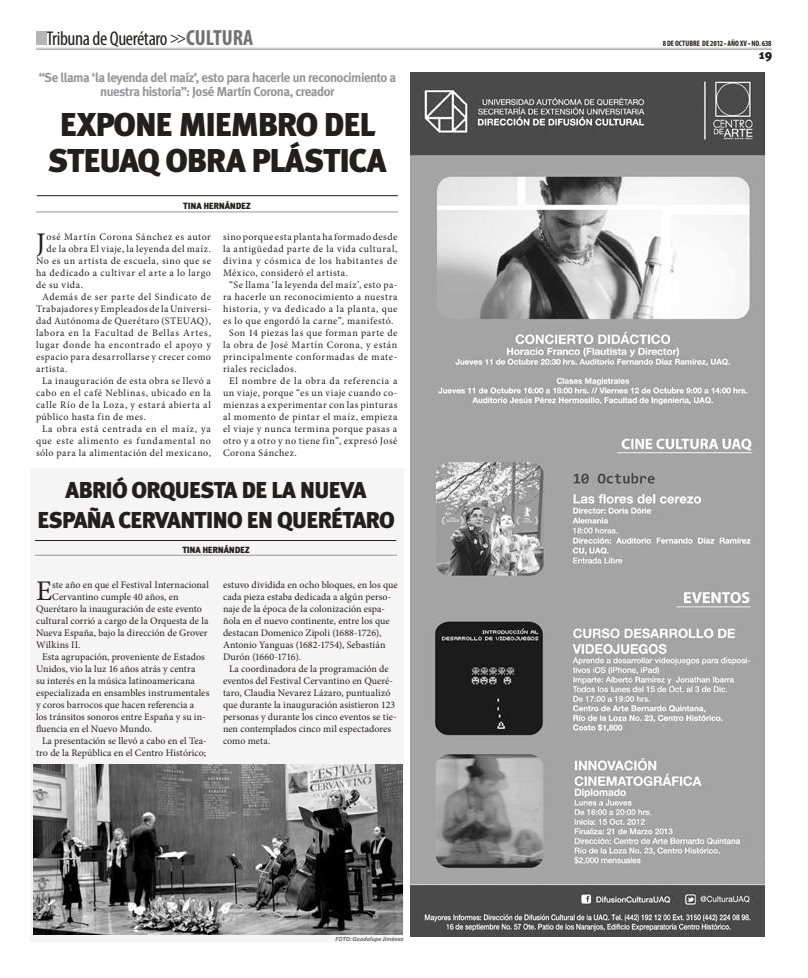
<style>
.page{position:relative;width:808px;height:978px;background:#fff}
.page>*{position:absolute;margin:0;border:0;box-sizing:border-box;transform-origin:0 0}
.t1{font:900 33px/36px "Meta Plus";letter-spacing:-.045em;color:#241f1f;text-align:center}
.t2{font:28.5px "Minion Pro";color:#241f1f}
.t3{font:900 23px/30px "Meta Plus";letter-spacing:-.045em;color:#241f1f;text-align:center}
.t4{font:condensed 20px "Myriad Pro";letter-spacing:-.02em;color:#241f1f}
.t5{font:700 13px/14px "Meta Plus";letter-spacing:-.04em;color:#969698;text-align:center}
.t6{font:900 12.9px "Meta Plus";color:#241f1f}
.t7{font:10px/12px "Minion Pro";letter-spacing:.005em;color:#241f1f}
.t8{font:10px/12px "Minion Pro";letter-spacing:.03em;color:#241f1f;text-align:justify}
.t9{font:10px "Minion Pro";letter-spacing:.06em;color:#241f1f}
.t10{font:10px "Minion Pro";color:#241f1f}
.t11{font:10px "Minion Pro";letter-spacing:.05em;color:#241f1f}
.t12{font:10px "Minion Pro";letter-spacing:.055em;color:#241f1f}
.t13{font:10px "Minion Pro";letter-spacing:.065em;color:#241f1f}
.t14{font:10px "Minion Pro";letter-spacing:.01em;color:#241f1f}
.t15{font:10px "Minion Pro";letter-spacing:.07em;color:#241f1f}
.t16{font:10px "Minion Pro";letter-spacing:.075em;color:#241f1f}
.t17{font:900 9px "Meta Plus Lining";letter-spacing:-.03em;color:#241f1f}
.t18{font:700 condensed 7.9px "Myriad Pro";color:#241f1f}
.t19{font:italic 700 6px "Myriad Pro";letter-spacing:.005em;color:#717072}
.s1{font-size:16px}
.s2{font-weight:700;font-size:22px;color:#717072}
</style>
<div class="page">
<hr style="left:36px;top:48px;width:736px;height:1px;background:#b5b5b6">
<hr style="left:36px;top:49px;width:736px;height:1px;background:#b5b5b6">
<div style="left:36px;top:31px;width:10px;height:14px;background:#b5b5b6"></div>
<hr style="left:36px;top:212px;width:362px;height:1px;background:#969698">
<hr style="left:37px;top:195px;width:361px;height:1px;background:#241f1f">
<img style="left:410px;top:72px;width:354px;height:864px">
<div style="left:30px;top:468px;width:374px;height:474px;background:#f6f5f5"></div>
<hr style="left:35px;top:555px;width:362px;height:1px;background:#969698">
<hr style="left:35px;top:540px;width:361px;height:1px;background:#241f1f">
<img style="left:33px;top:764px;width:370px;height:171px">
<h3 class="t4" style="left:47px;top:26px;width:208px">Tribuna de Querétaro <span class="s1">&gt;&gt;</span><span class="s2">CULTURA</span></h3>
<h3 class="t5" style="left:39px;top:71px;width:359px">“Se llama ‘la leyenda del maíz’, esto para hacerle un reconocimiento a nuestra historia”: José Martín Corona, creador</h3>
<h1 class="t1" style="left:48px;top:107px;width:340px">EXPONE MIEMBRO DEL<br>STEUAQ OBRA PLÁSTICA</h1>
<p class="t17" style="left:183px;top:201px;width:69px">TINA HERNÁNDEZ</p>
<p class="t8" style="left:223px;top:231px;width:176px">sino porque esta planta ha formado desde la antigüedad parte de la vida cultural, divina y cósmica de los habitantes de México, consideró el artista.</p>
<p class="t8" style="left:229px;top:279px;width:170px">“Se llama ‘la leyenda del maíz’, esto pa-</p>
<p class="t11" style="left:223px;top:290px;width:176px">ra hacerle un reconocimiento a nuestra</p>
<p class="t9" style="left:223px;top:302px;width:176px">historia, y va dedicado a la planta, que</p>
<p class="t8" style="left:223px;top:315px;width:172px">es lo que engordó la carne”, manifestó.</p>
<p class="t11" style="left:229px;top:326px;width:170px">Son 14 piezas las que forman parte de</p>
<p class="t9" style="left:223px;top:338px;width:176px">la obra de José Martín Corona, y están</p>
<p class="t9" style="left:223px;top:350px;width:176px">principalmente conformadas de mate-</p>
<p class="t8" style="left:223px;top:363px;width:75px">riales reciclados.</p>
<p class="t9" style="left:229px;top:374px;width:170px">El nombre de la obra da referencia a</p>
<p class="t8" style="left:223px;top:387px;width:176px">un viaje, porque “es un viaje cuando co-</p>
<p class="t12" style="left:223px;top:398px;width:176px">mienzas a experimentar con las pinturas</p>
<p class="t11" style="left:223px;top:410px;width:176px">al momento de pintar el maíz, empieza</p>
<p class="t8" style="left:223px;top:423px;width:176px">el viaje y nunca termina porque pasas a</p>
<p class="t8" style="left:223px;top:435px;width:176px">otro y a otro y no tiene fin”, expresó José</p>
<p class="t8" style="left:223px;top:447px;width:75px">Corona Sánchez.</p>
<h3 class="t3" style="left:37px;top:475px;width:359px">ABRIÓ ORQUESTA DE LA NUEVA<br>ESPAÑA CERVANTINO EN QUERÉTARO</h3>
<h2 class="t2" style="left:36px;top:224px;width:11px">J</h2>
<p class="t9" style="left:47px;top:230px;width:166px">osé Martín Corona Sánchez es autor</p>
<p class="t8" style="left:47px;top:243px;width:166px">de la obra El viaje, la leyenda del maíz.</p>
<p class="t12" style="left:36px;top:254px;width:176px">No es un artista de escuela, sino que se</p>
<p class="t11" style="left:36px;top:266px;width:176px">ha dedicado a cultivar el arte a lo largo</p>
<p class="t8" style="left:36px;top:279px;width:48px">de su vida.</p>
<p class="t9" style="left:42px;top:290px;width:170px">Además de ser parte del Sindicato de</p>
<p class="t8" style="left:36px;top:303px;width:176px">Trabajadores y Empleados de la Universi-</p>
<p class="t8" style="left:36px;top:315px;width:176px">dad Autónoma de Querétaro (STEUAQ),</p>
<p class="t15" style="left:36px;top:326px;width:176px">labora en la Facultad de Bellas Artes,</p>
<p class="t9" style="left:36px;top:338px;width:176px">lugar donde ha encontrado el apoyo y</p>
<p class="t8" style="left:36px;top:351px;width:176px">espacio para desarrollarse y crecer como</p>
<p class="t9" style="left:36px;top:362px;width:33px">artista.</p>
<p class="t11" style="left:42px;top:374px;width:170px">La inauguración de esta obra se llevó a</p>
<p class="t12" style="left:36px;top:386px;width:176px">cabo en el café Neblinas, ubicado en la</p>
<p class="t13" style="left:36px;top:398px;width:177px">calle Río de la Loza, y estará abierta al</p>
<p class="t8" style="left:36px;top:411px;width:112px">público hasta fin de mes.</p>
<p class="t16" style="left:42px;top:422px;width:170px">La obra está centrada en el maíz, ya</p>
<p class="t13" style="left:36px;top:434px;width:176px">que este alimento es fundamental no</p>
<p class="t8" style="left:36px;top:447px;width:176px">sólo para la alimentación del mexicano,</p>
<p class="t17" style="left:182px;top:544px;width:69px">TINA HERNÁNDEZ</p>
<p class="t7" style="left:223px;top:579px;width:176px">estuvo dividida en ocho bloques, en los que cada pieza estaba dedicada a algún perso&shy;naje de la época de la colonización espa&shy;ñola en el nuevo continente, entre los que destacan Domenico Zipoli (1688-1726), Antonio Yanguas (1682-1754), Sebastián Durón (1660-1716).</p>
<p class="t7" style="left:223px;top:663px;width:175px;text-indent:6px">La coordinadora de la programación de eventos del Festival Cervantino en Queré&shy;taro, Claudia Nevarez Lázaro, puntualizó que durante la inauguración asistieron 123 personas y durante los cinco eventos se tie&shy;nen contemplados cinco mil espectadores como meta.</p>
<h2 class="t2" style="left:36px;top:572px;width:18px">E</h2>
<p class="t7" style="left:52px;top:579px;width:158px">ste año en que el Festival Internacional</p>
<p class="t14" style="left:52px;top:590px;width:128px">Cervantino cumple 40 años, en</p>
<p class="t7" style="left:36px;top:603px;width:167px">Querétaro la inauguración de este evento</p>
<p class="t7" style="left:36px;top:615px;width:174px">cultural corrió a cargo de la Orquesta de la</p>
<p class="t10" style="left:36px;top:626px;width:173px">Nueva España, bajo la dirección de Grover</p>
<p class="t8" style="left:36px;top:639px;width:46px">Wilkins II.</p>
<p class="t10" style="left:42px;top:650px;width:164px">Esta agrupación, proveniente de Estados</p>
<p class="t7" style="left:36px;top:663px;width:161px">Unidos, vio la luz 16 años atrás y centra</p>
<p class="t10" style="left:36px;top:674px;width:160px">su interés en la música latinoamericana</p>
<p class="t14" style="left:36px;top:686px;width:175px">especializada en ensambles instrumentales</p>
<p class="t7" style="left:36px;top:699px;width:160px">y coros barrocos que hacen referencia a</p>
<p class="t7" style="left:36px;top:711px;width:171px">los tránsitos sonoros entre España y su in-</p>
<p class="t10" style="left:36px;top:722px;width:118px">fluencia en el Nuevo Mundo.</p>
<p class="t7" style="left:42px;top:735px;width:166px">La presentación se llevó a cabo en el Tea-</p>
<p class="t10" style="left:36px;top:746px;width:172px">tro de la República en el Centro Histórico;</p>
<p class="t19" style="left:336px;top:935px;width:69px">FOTO: Guadalupe Jiménez</p>
<p class="t18" style="left:663px;top:38px;width:110px">8 DE OCTUBRE DE 2012 • AÑO XV • NO. 638</p>
<p class="t6" style="left:759px;top:47px;width:15px">19</p>
</div>
